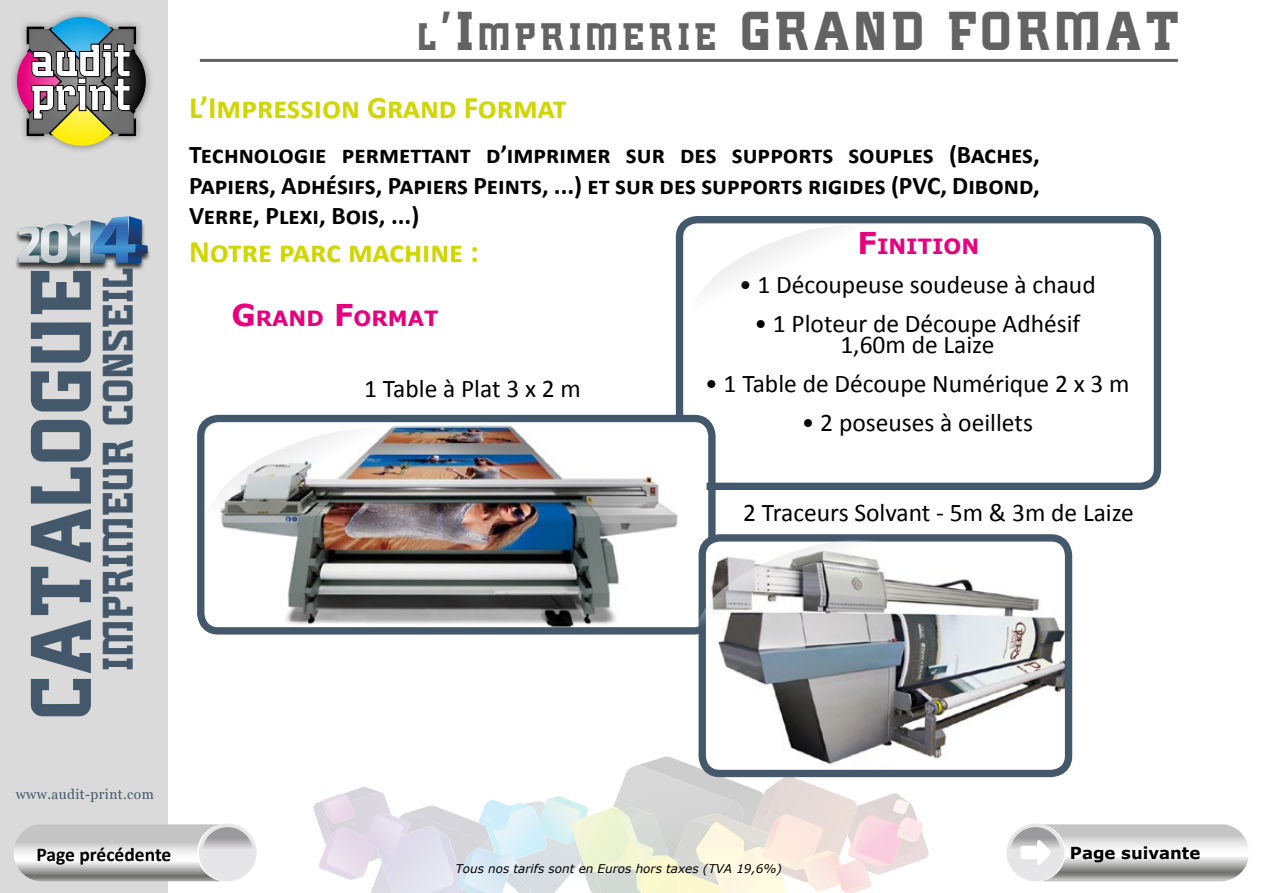
<style>
.page{position:relative;width:1263px;height:893px;background:#fff}
.page>*{position:absolute;margin:0;border:0;box-sizing:border-box;transform-origin:0 0}
.t1{font:75px "Plumbers Gothic";letter-spacing:.03em;color:#44586c}
.t2{font:48px "Plumbers Gothic";letter-spacing:.1em;color:#646363}
.t3{font:40.65px/33.9px "Plumbers Gothic";letter-spacing:-.005em;color:#fff}
.t4{font:37.5px "Plumbers Gothic";letter-spacing:.03em;color:#44586c}
.t5{font:700 31.5px "Calibri";color:#cfd600}
.t6{font:25.5px/21px "Calibri";color:#000;text-align:center}
.t7{font:700 25.5px/30.6px "Calibri";color:#000;text-align:justify}
.t8{font:700 21px "Verdana";color:#e6007d}
.t9{font:700 19.5px "Calibri";color:#000}
.t10{font:700 16.5px "Verdana";color:#000}
.t11{font:13.8px "Georgia";letter-spacing:.03em;color:#44586c}
.t12{font:italic 12px "Verdana";color:#000}
.s1{font-size:33.6px}
.s2{font-size:30px}
</style>
<div class="page">
<div style="left:0;top:0;width:168px;height:893px;background:#dadada"></div>
<img style="left:636px;top:757px;width:115px;height:37px">
<img style="left:618px;top:766px;width:125px;height:28px">
<img style="left:923px;top:824px;width:6px;height:35px">
<img style="left:751px;top:777px;width:11px;height:17px">
<img style="left:762px;top:777px;width:95px;height:17px">
<img style="left:780px;top:777px;width:48px;height:17px">
<img style="left:313px;top:787px;width:66px;height:38px">
<img style="left:325px;top:792px;width:58px;height:2px">
<svg style="left:319px;top:794px;width:604px;height:99px;background:#e8e6e4"></svg>
<svg style="left:14px;top:824px;width:209px;height:57px"></svg>
<div style="left:199px;top:824px;width:58px;height:57px;border:7px solid #e6e6e6;border-radius:50%"></div>
<svg style="left:202px;top:827px;width:51px;height:51px;background:#cfcfd1"></svg>
<div style="left:15px;top:217px;width:137px;height:54px;background:#000;opacity:.75"></div>
<svg style="left:18px;top:216px;width:130px;height:47px"></svg>
<hr style="left:200px;top:59px;width:978px;height:3px;background:#646363">
<div style="left:676px;top:216px;width:485px;height:274px;border:7px solid #44586c;border-radius:18px"></div>
<img style="left:205px;top:423px;width:501px;height:204px">
<div style="left:197px;top:415px;width:518px;height:220px;border:7px solid #44586c;border-radius:18px"></div>
<img style="left:706px;top:542px;width:358px;height:227px">
<div style="left:698px;top:534px;width:374px;height:243px;border:7px solid #44586c;border-radius:18px"></div>
<img style="left:202px;top:428px;width:230px;height:98px">
<svg style="left:686px;top:225px;width:147px;height:65px"></svg>
<svg style="left:691px;top:540px;width:230px;height:98px"></svg>
<svg style="left:13px;top:14px;width:137px;height:136px"></svg>
<div style="left:1006px;top:824px;width:58px;height:57px;border:7px solid #e6e6e6;border-radius:50%"></div>
<svg style="left:1010px;top:827px;width:51px;height:51px"></svg>
<svg style="left:1020px;top:824px;width:228px;height:57px"></svg>
<h3 class="t3" style="left:30px;top:43px;width:103px">audit print</h3>
<h1 class="t1" style="left:12px;top:719px;width:452px;rotate:-90deg">CATALOGUE</h1>
<h3 class="t4" style="left:94px;top:671px;width:403px;rotate:-90deg">IMPRIMEUR CONSEIL</h3>
<h2 class="t2" style="left:418px;top:0;width:761px"><span class="s1">L</span>’I<span class="s1">MPRIMERIE</span> GRAND FORMAT</h2>
<p class="t5" style="left:189px;top:88px;width:379px">L’Impression Grand Format</p>
<p class="t7" style="left:189px;top:138px;width:852px">Technologie permettant d’imprimer sur des supports souples (Baches, Papiers, Adhésifs, Papiers Peints, ...) et sur des supports rigides (PVC, Dibond, Verre, Plexi, Bois, ...)</p>
<p class="t5" style="left:189px;top:232px;width:291px">Notre parc machine :</p>
<p class="t8" style="left:857px;top:233px;width:123px"><span class="s2">F</span>INITION</p>
<p class="t6" style="left:739px;top:273px;width:358px">• 1 Découpeuse soudeuse à chaud</p>
<p class="t6" style="left:754px;top:312px;width:328px">• 1 Ploteur de Découpe Adhésif<br>1,60m de Laize</p>
<p class="t6" style="left:705px;top:372px;width:426px">• 1 Table de Découpe Numérique 2 x 3 m</p>
<p class="t6" style="left:802px;top:411px;width:233px">• 2 poseuses à oeillets</p>
<p class="t8" style="left:232px;top:305px;width:208px"><span class="s2">G</span>RAND <span class="s2">F</span>ORMAT</p>
<p class="t6" style="left:364px;top:377px;width:218px">1 Table à Plat 3 x 2 m</p>
<p class="t6" style="left:743px;top:501px;width:392px">2 Traceurs Solvant - 5m &amp; 3m de Laize</p>
<p class="t11" style="left:16px;top:785px;width:140px">www.audit-print.com</p>
<p class="t9" style="left:37px;top:843px;width:136px">Page précédente</p>
<p class="t12" style="left:455px;top:861px;width:328px">Tous nos tarifs sont en Euros hors taxes (TVA 19,6%)</p>
<p class="t10" style="left:1070px;top:843px;width:132px">Page suivante</p>
</div>
